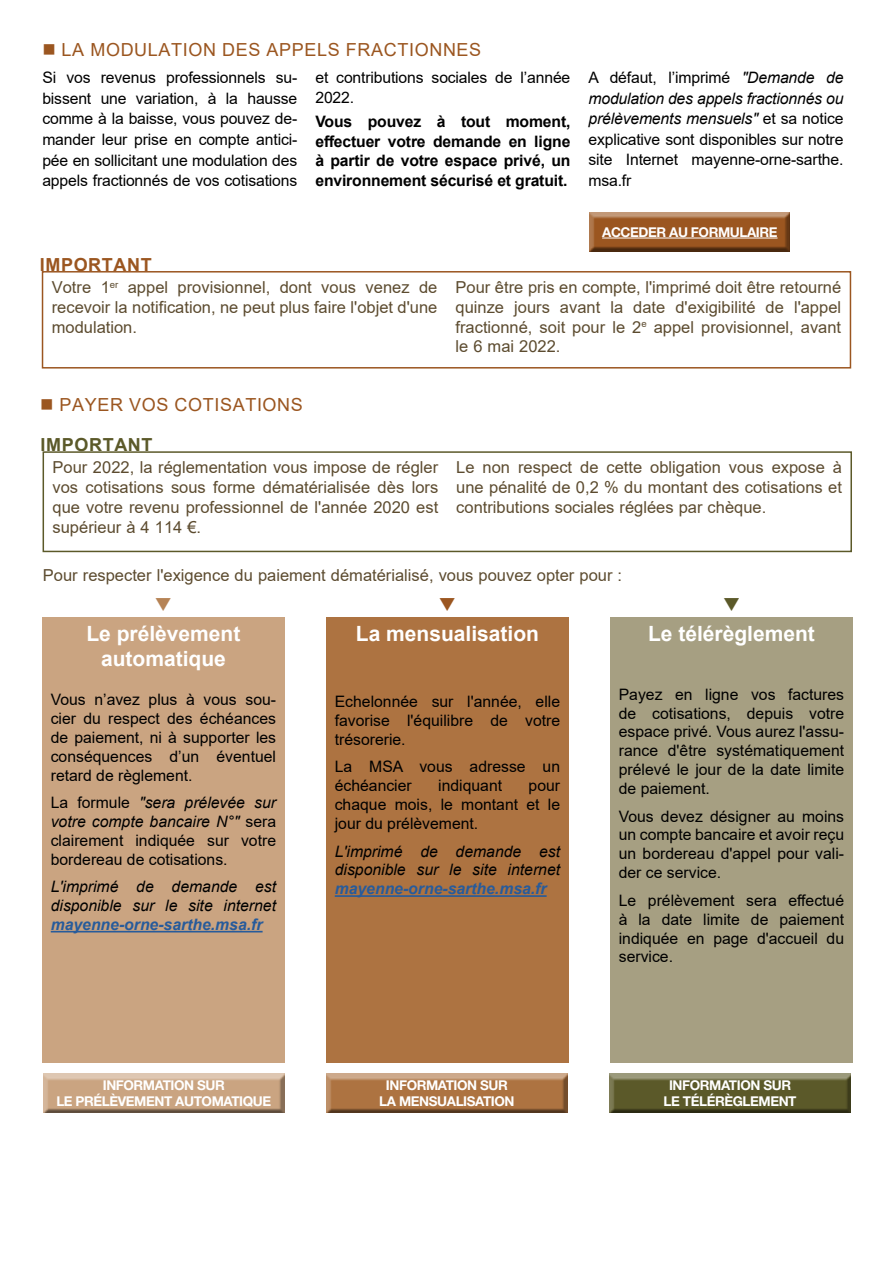
<style>
.page{position:relative;width:893px;height:1263px;background:#fff}
.page>*{position:absolute;margin:0;border:0;box-sizing:border-box;transform-origin:0 0}
.t1{font:700 21px/25.2px "Arial";color:#fff;text-align:center}
.t2{font:18px "Arial";letter-spacing:.035em;color:#9b5620}
.t3{font:700 18px "Arial";letter-spacing:.035em;color:#9b5620}
.t4{font:700 18px "Arial";letter-spacing:.035em;color:#5b5929}
.t5{font:16.5px/19.8px "Arial";color:#5c4b2f;text-align:justify}
.t6{font:15.75px/18.9px "Arial";color:#000;text-align:justify}
.t7{font:700 15.75px/19.8px "Arial";letter-spacing:-.01em;color:#000;text-align:justify}
.t8{font:italic 15.75px/18.9px "Arial";color:#000}
.t9{font:italic 700 15.75px "Arial";color:#275b9b}
.t10{font:700 13.5px/16.2px "Helvetica Neue LT Std";letter-spacing:-.03em;color:#fff;text-align:center}
.s1{font-style:italic}
</style>
<div class="page">
<div style="left:585px;top:209px;width:210px;height:48px;background:#000;opacity:.75"></div>
<div style="left:42px;top:271px;width:809px;height:98px;border:2px solid #9b5620"></div>
<div style="left:42px;top:617px;width:243px;height:446px;background:#caa481"></div>
<hr style="left:51px;top:931px;width:212px;height:1px;background:#275b9b">
<div style="left:326px;top:617px;width:243px;height:446px;background:#ad7341"></div>
<hr style="left:335px;top:895px;width:212px;height:2px;background:#275b9b">
<div style="left:610px;top:617px;width:243px;height:446px;background:#a69f82"></div>
<div style="left:38px;top:1071px;width:252px;height:47px;background:#000;opacity:.75"></div>
<div style="left:321px;top:1071px;width:252px;height:47px;background:#000;opacity:.75"></div>
<div style="left:604px;top:1071px;width:252px;height:47px;background:#000;opacity:.75"></div>
<div style="left:43px;top:451px;width:809px;height:101px;border:2px solid #5b5929"></div>
<p class="t2" style="left:42px;top:38px;width:440px">■ LA MODULATION DES APPELS FRACTIONNES</p>
<p class="t6" style="left:42px;top:67px;width:257px;line-height:20.5px">Si vos revenus professionnels su&shy;bissent une variation, à la hausse comme à la baisse, vous pouvez de&shy;mander leur prise en compte antici&shy;pée en sollicitant une modulation des appels fractionnés de vos cotisations</p>
<p class="t6" style="left:315px;top:67px;width:256px;line-height:19.8px">et contributions sociales de l’année<br>2022.</p>
<p class="t7" style="left:315px;top:112px;width:257px">Vous pouvez à tout moment, effectuer votre demande en ligne à partir de votre espace privé, un environnement sécurisé et gratuit.</p>
<p class="t3" style="left:40px;top:252px;width:114px">IMPORTANT</p>
<p class="t6" style="left:588px;top:67px;width:257px;line-height:20.5px">A défaut, l’imprimé <span class="s1">"Demande de modulation des appels fractionnés ou prélèvements mensuels"</span> et sa notice explicative sont disponibles sur notre site Internet mayenne-orne-sarthe. msa.fr</p>
<p class="t10" style="left:602px;top:223px;width:177px">ACCEDER AU FORMULAIRE</p>
<p class="t5" style="left:52px;top:277px;width:387px">Votre 1<sup>er</sup> appel provisionnel, dont vous venez de recevoir la notification, ne peut plus faire l'objet d'une modulation.</p>
<p class="t5" style="left:455px;top:277px;width:387px">Pour être pris en compte, l'imprimé doit être retourné quinze jours avant la date d'exigibilité de l'appel fractionné, soit pour le 2<sup>e</sup> appel provisionnel, avant le 6 mai 2022.</p>
<p class="t2" style="left:40px;top:392px;width:264px">■ PAYER VOS COTISATIONS</p>
<p class="t4" style="left:41px;top:432px;width:114px">IMPORTANT</p>
<p class="t5" style="left:53px;top:457px;width:387px">Pour 2022, la réglementation vous impose de régler vos cotisations sous forme dématérialisée dès lors que votre revenu professionnel de l'année 2020 est supérieur à 4 114 €.</p>
<p class="t5" style="left:456px;top:457px;width:387px">Le non respect de cette obligation vous expose à une pénalité de 0,2 % du montant des cotisations et contributions sociales réglées par chèque.</p>
<p class="t5" style="left:43px;top:565px;width:581px">Pour respecter l'exigence du paiement dématérialisé, vous pouvez opter pour :</p>
<h1 class="t1" style="left:86px;top:621px;width:156px">Le prélèvement automatique</h1>
<p class="t6" style="left:51px;top:690px;width:227px">Vous n’avez plus à vous sou&shy;cier du respect des échéances de paiement, ni à supporter les conséquences d’un éventuel retard de règlement.</p>
<p class="t6" style="left:51px;top:793px;width:227px">La formule <span class="s1">"sera prélevée sur votre compte bancaire N°"</span> sera clairement indiquée sur votre bordereau de cotisations.</p>
<p class="t8" style="left:51px;top:877px;width:227px">L'imprimé de demande est disponible sur le site internet</p>
<p class="t9" style="left:51px;top:914px;width:213px">mayenne-orne-sarthe.msa.fr</p>
<h1 class="t1" style="left:356px;top:621px;width:185px">La mensualisation</h1>
<p class="t6" style="left:335px;top:692px;width:227px">Echelonnée sur l'année, elle favorise l'équilibre de votre trésorerie.</p>
<p class="t6" style="left:335px;top:757px;width:227px">La MSA vous adresse un échéancier</p>
<p class="t6" style="left:438px;top:776px;width:65px">indiquant</p>
<p class="t6" style="left:335px;top:776px;width:227px;text-indent:194px">pour chaque mois, le montant et le jour du prélèvement.</p>
<p class="t8" style="left:335px;top:842px;width:227px">L'imprimé de demande est disponible sur le site internet</p>
<p class="t9" style="left:335px;top:878px;width:213px">mayenne-orne-sarthe.msa.fr</p>
<h1 class="t1" style="left:648px;top:621px;width:168px">Le télérèglement</h1>
<p class="t6" style="left:619px;top:684px;width:227px">Payez en ligne vos factures de cotisations, depuis votre espace privé. Vous aurez l'assu&shy;rance d'être systématiquement prélevé le jour de la date limite de paiement.</p>
<p class="t6" style="left:619px;top:806px;width:227px">Vous devez désigner au moins un compte bancaire et avoir reçu un bordereau d'appel pour vali&shy;der ce service.</p>
<p class="t6" style="left:619px;top:890px;width:227px">Le prélèvement sera effectué à la date limite de paiement indiquée en page d'accueil du service.</p>
<p class="t10" style="left:56px;top:1077px;width:216px">INFORMATION SUR<br>LE PRÉLÈVEMENT AUTOMATIQUE</p>
<p class="t10" style="left:379px;top:1077px;width:137px">INFORMATION SUR<br>LA MENSUALISATION</p>
<p class="t10" style="left:664px;top:1077px;width:134px">INFORMATION SUR<br>LE TÉLÉRÈGLEMENT</p>
</div>
